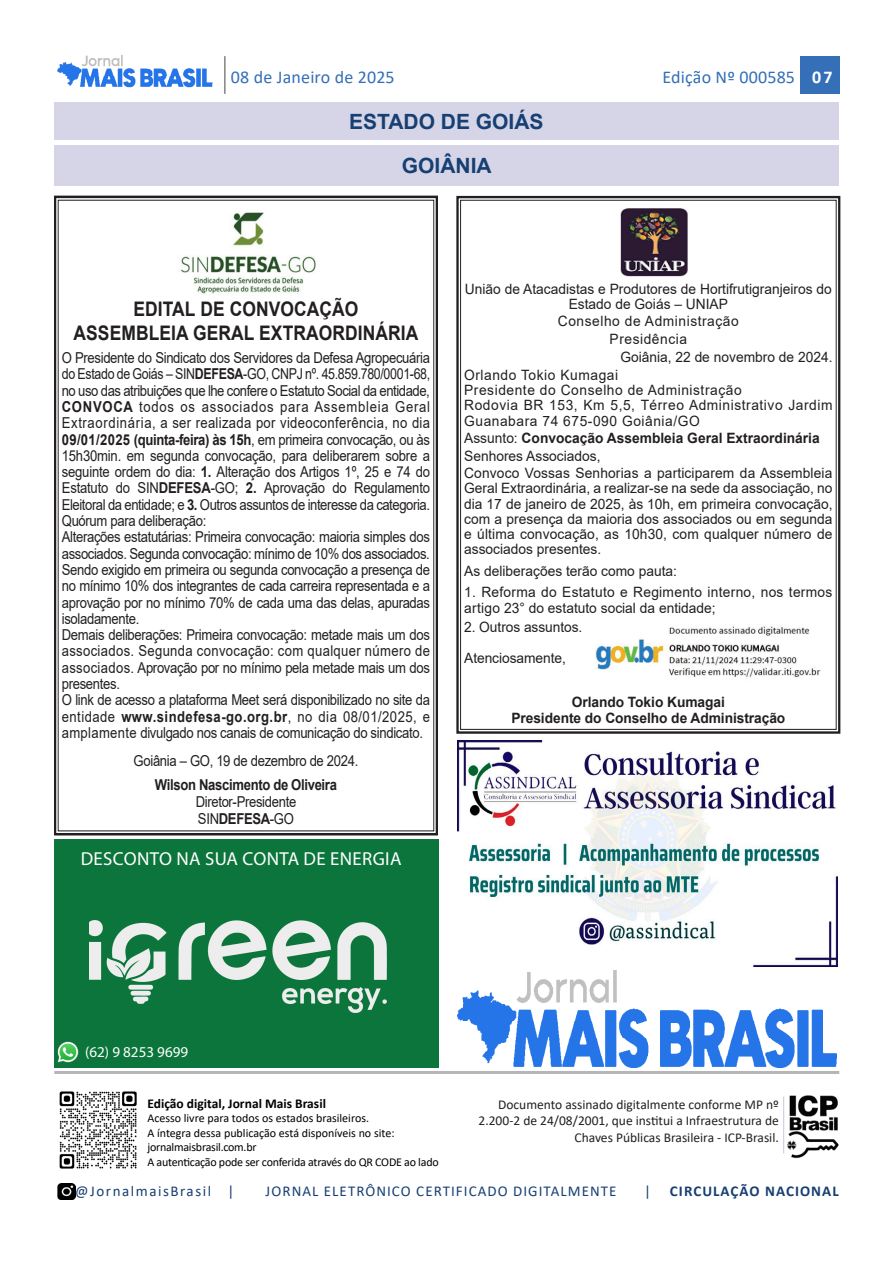
<style>
.page{position:relative;width:893px;height:1263px;background:#fff}
.page>*{position:absolute;margin:0;border:0;box-sizing:border-box;transform-origin:0 0}
.t1{font:700 21px/44.2px "Arial";color:#173f72;text-align:center}
.t2{font:700 20.1px/23.9px "Arial";letter-spacing:.005em;color:#231f20;text-align:center;scale:.87 1}
.t3{font:18.75px "Myriad Pro";letter-spacing:.02em;color:#fff}
.t4{font:18px "Calibri";letter-spacing:.01em;color:#346fb7}
.t5{font:15px/16.4px "Arial";letter-spacing:-.025em;color:#231f20;scale:.87 1}
.t6{font:15px "Calibri";letter-spacing:.07em;color:#173f72}
.t7{font:700 15px "Arial";letter-spacing:-.025em;color:#231f20;scale:.87 1}
.t8{font:15px "Calibri";letter-spacing:.105em;color:#173f72}
.t9{font:700 15px "Calibri";letter-spacing:.07em;color:#173f72}
.t10{font:15px "Myriad Pro";color:#fff}
.t11{font:14.25px/15.1px "Arial";letter-spacing:.01em;color:#231f20}
.t12{font:14.25px/15.1px "Arial";letter-spacing:.04em;color:#231f20;text-align:center}
.t13{font:700 14.25px/15.1px "Arial";letter-spacing:-.005em;color:#231f20;text-align:center}
.t14{font:13.5px/16.2px "Calibri";color:#231f20;text-align:right}
.t15{font:700 13.5px "Calibri";color:#000}
.t16{font:12px/14.4px "Calibri";letter-spacing:-.01em;color:#000}
.s1{font-weight:700;color:#fff}
.s2{font-weight:700}
</style>
<div class="page">
<div style="left:800px;top:56px;width:40px;height:38px;background:#346fb7"></div>
<hr style="left:224px;top:56px;width:2px;height:38px;background:#808285">
<img style="left:57px;top:56px;width:156px;height:32px">
<img style="left:59px;top:1091px;width:78px;height:78px">
<img style="left:57px;top:1184px;width:18px;height:16px">
<hr style="left:54px;top:1071px;width:785px;height:3px;background:#b5b6b6">
<img style="left:783px;top:1095px;width:56px;height:64px">
<hr style="left:783px;top:1096px;width:1px;height:57px;background:#c7c7d9">
<div style="left:54px;top:102px;width:785px;height:38px;background:#d5d5e7"></div>
<div style="left:54px;top:145px;width:785px;height:40px;background:#d5d5e7"></div>
<div style="left:54px;top:196px;width:384px;height:639px;border:2px solid #231f20"></div>
<img style="left:181px;top:212px;width:135px;height:82px">
<div style="left:55px;top:839px;width:384px;height:229px;background:#0b753b"></div>
<img style="left:89px;top:921px;width:297px;height:91px">
<img style="left:58px;top:1041px;width:21px;height:22px">
<div style="left:456px;top:196px;width:384px;height:538px;border:2px solid #231f20"></div>
<img style="left:620px;top:208px;width:68px;height:69px">
<img style="left:595px;top:626px;width:226px;height:51px">
<img style="left:458px;top:970px;width:379px;height:97px">
<img style="left:458px;top:740px;width:380px;height:226px">
<p class="t4" style="left:231px;top:65px;width:165px">08 de Janeiro de 2025</p>
<p class="t4" style="left:663px;top:65px;width:172px">Edição Nº 000585 <span class="s1">07</span></p>
<h1 class="t1" style="left:349px;top:99px;width:196px">ESTADO DE GOIÁS<br>GOIÂNIA</h1>
<h2 class="t2" style="left:74px;top:298px;width:398px">EDITAL DE CONVOCAÇÃO<br>ASSEMBLEIA GERAL EXTRAORDINÁRIA</h2>
<p class="t5" style="left:62px;top:350px;width:425px">O Presidente do Sindicato dos Servidores da Defesa Agropecuária do Estado de Goiás – SIN<span class="s2">DEFESA</span>-GO, CNPJ nº. 45.859.780/0001-68, no uso das atribuições que lhe confere o Estatuto Social da entidade, <span class="s2">CONVOCA</span> todos os associados para Assembleia Geral Extraordinária, a ser realizada por videoconferência, no dia <span class="s2">09/01/2025 (quinta-feira) às 15h</span>, em primeira convocação, ou às 15h30min. em segunda convocação, para deliberarem sobre a seguinte ordem do dia: <span class="s2">1.</span> Alteração dos Artigos 1º, 25 e 74 do Estatuto do SIN<span class="s2">DEFESA</span>-GO; <span class="s2">2.</span> Aprovação do Regulamento Eleitoral da entidade; e <span class="s2">3.</span> Outros assuntos de interesse da categoria.<br>Quórum para deliberação:<br>Alterações estatutárias: Primeira convocação: maioria simples dos associados. Segunda convocação: mínimo de 10% dos associados.<br>Sendo exigido em primeira ou segunda convocação a presença de no mínimo 10% dos integrantes de cada carreira representada e a aprovação por no mínimo 70% de cada uma das delas, apuradas isoladamente.<br>Demais deliberações: Primeira convocação: metade mais um dos associados. Segunda convocação: com qualquer número de associados. Aprovação por no mínimo pela metade mais um dos presentes.<br>O link de acesso a plataforma Meet será disponibilizado no site da entidade <span class="s2">www.sindefesa-go.org.br</span>, no dia 08/01/2025, e amplamente divulgado nos canais de comunicação do sindicato.</p>
<p class="t5" style="left:134px;top:752px;width:260px">Goiânia – GO, 19 de dezembro de 2024.</p>
<p class="t7" style="left:155px;top:774px;width:211px">Wilson Nascimento de Oliveira</p>
<p class="t5" style="left:196px;top:793px;width:117px;line-height:16.8px">Diretor-Presidente<br>SIN<span class="s2">DEFESA</span>-GO</p>
<p class="t3" style="left:81px;top:847px;width:322px">DESCONTO NA SUA CONTA DE ENERGIA</p>
<p class="t11" style="left:465px;top:281px;width:368px;text-align:center">União de Atacadistas e Produtores de Hortifrutigranjeiros do<br>Estado de Goiás – UNIAP</p>
<p class="t12" style="left:558px;top:313px;width:182px;line-height:17.5px">Conselho de Administração<br>Presidência</p>
<p class="t11" style="left:620px;top:349px;width:214px">Goiânia, 22 de novembro de 2024.</p>
<p class="t12" style="left:464px;top:367px;width:370px;text-align:left">Orlando Tokio Kumagai<br>Presidente do Conselho de Administração<br>Rodovia BR 153, Km 5,5, Térreo Administrativo Jardim Guanabara 74 675-090 Goiânia/GO</p>
<p class="t11" style="left:464px;top:429px;width:370px;line-height:17.5px">Assunto: <span class="s2">Convocação Assembleia Geral Extraordinária<br></span>Senhores Associados,<br>Convoco Vossas Senhorias a participarem da Assembleia</p>
<p class="t11" style="left:464px;top:481px;width:370px;text-align:justify">Geral Extraordinária, a realizar-se na sede da associação, no dia 17 de janeiro de 2025, às 10h, em primeira convocação, com a presença da maioria dos associados ou em segunda e última convocação, as 10h30, com qualquer número de associados presentes.</p>
<p class="t11" style="left:464px;top:564px;width:214px">As deliberações terão como pauta:</p>
<p class="t11" style="left:464px;top:585px;width:370px">1. Reforma do Estatuto e Regimento interno, nos termos artigo 23° do estatuto social da entidade;</p>
<p class="t11" style="left:464px;top:612px;width:120px;line-height:30.3px">2. Outros assuntos.<br>Atenciosamente,</p>
<p class="t13" style="left:511px;top:695px;width:275px">Orlando Tokio Kumagai<br>Presidente do Conselho de Administração</p>
<p class="t10" style="left:85px;top:1043px;width:105px">(62) 9 8253 9699</p>
<p class="t15" style="left:147px;top:1094px;width:180px">Edição digital, Jornal Mais Brasil</p>
<p class="t16" style="left:147px;top:1111px;width:293px">Acesso livre para todos os estados brasileiros.<br>A íntegra dessa publicação está disponíveis no site: jornalmaisbrasil.com.br<br>A autenticação pode ser conferida através do QR CODE ao lado</p>
<p class="t14" style="left:479px;top:1096px;width:302px">Documento assinado digitalmente conforme MP nº<br>2.200-2 de 24/08/2001, que institui a Infraestrutura de<br>Chaves Públicas Brasileira - ICP-Brasil.</p>
<p class="t8" style="left:75px;top:1181px;width:161px">@JornalmaisBrasil |</p>
<p class="t6" style="left:266px;top:1181px;width:352px">JORNAL ELETRÔNICO CERTIFICADO DIGITALMENTE</p>
<p class="t6" style="left:644px;top:1181px;width:8px">|</p>
<p class="t9" style="left:670px;top:1181px;width:170px">CIRCULAÇÃO NACIONAL</p>
</div>
